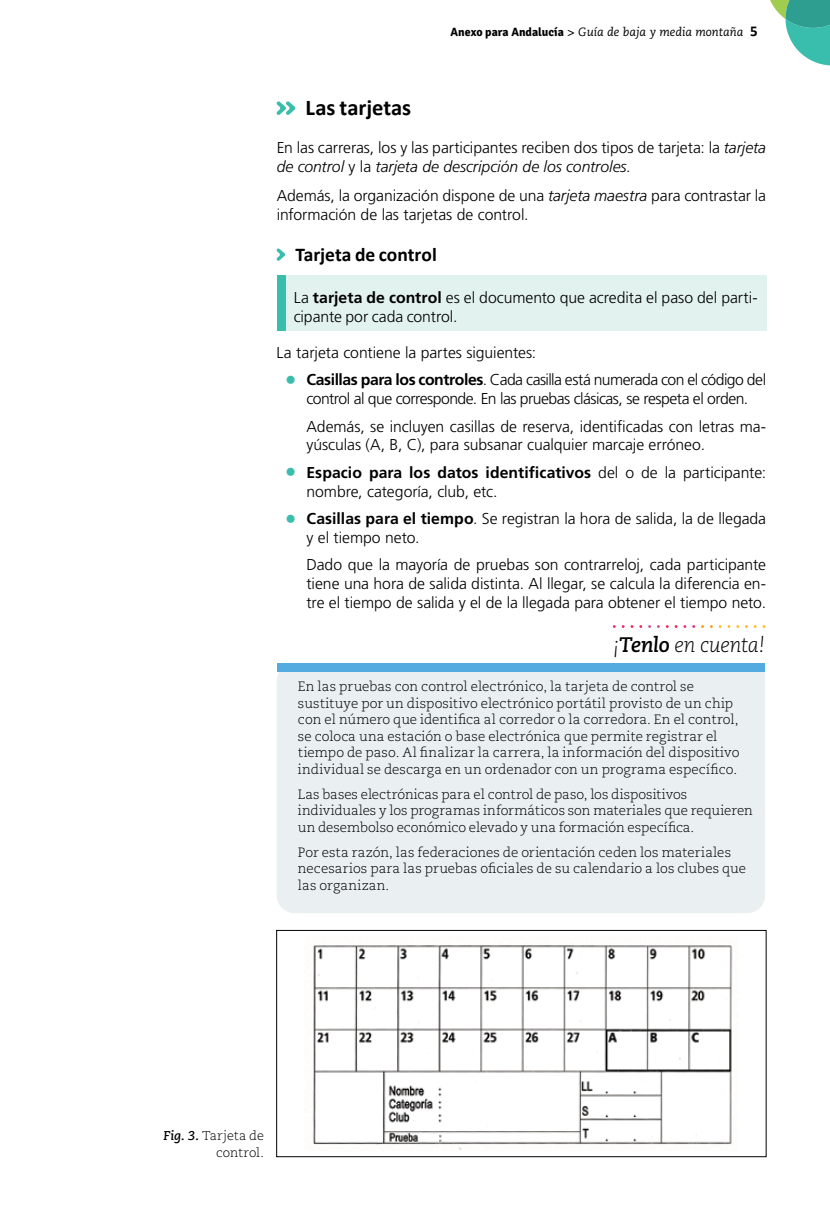
<style>
.page{position:relative;width:830px;height:1212px;background:#fff}
.page>*{position:absolute;margin:0;border:0;box-sizing:border-box;transform-origin:0 0}
.t1{font:700 22.5px "Calibri";color:#000}
.t2{font:italic 300 21px "Caecilia LT Std";letter-spacing:-.005em;color:#000}
.t3{font:700 19.5px "Calibri";color:#000}
.t4{font:300 15.75px/18.9px "Frutiger LT Std";letter-spacing:-.005em;color:#000}
.t5{font:300 15.75px/18.9px "Frutiger LT Std";letter-spacing:-.035em;color:#000;text-align:center}
.t6{font:300 13.5px/16.5px "Caecilia LT Std";color:#000}
.t7{font:300 12.75px/16.5px "Caecilia LT Std";letter-spacing:-.005em;color:#000;text-align:right}
.t8{font:italic 12px "Caecilia LT Std";color:#000}
.s1{font-family:"Signika";font-weight:700;font-style:normal}
.s2{font-weight:700;font-style:normal}
.s3{font-family:"Calibri";font-weight:700;font-style:normal;font-size:15px}
.s4{font-style:italic}
.s5{font-weight:700}
.s6{font-family:"Calibri";font-weight:700;font-size:22.5px;color:#39bdac}
.s7{font-weight:700;font-style:italic}
</style>
<div class="page">
<svg style="left:770px;top:0;width:59px;height:66px"></svg>
<div style="left:276px;top:275px;width:490px;height:56px;background:#e2f2ee"></div>
<div style="left:277px;top:275px;width:8px;height:56px;background:#39bdac"></div>
<svg style="left:276px;top:101px;width:19px;height:14px"></svg>
<svg style="left:276px;top:248px;width:9px;height:13px"></svg>
<div style="left:277px;top:672px;width:487px;height:241px;background:#eaeff2"></div>
<div style="left:277px;top:663px;width:487px;height:9px;background:#54abdf"></div>
<svg style="left:639px;top:625px;width:20px;height:3px"></svg>
<svg style="left:683px;top:625px;width:20px;height:3px"></svg>
<svg style="left:736px;top:625px;width:11px;height:3px"></svg>
<img style="left:313px;top:945px;width:420px;height:206px">
<div style="left:276px;top:930px;width:490px;height:227px;border:1px solid #000"></div>
<p class="t8" style="left:450px;top:25px;width:308px"><span class="s1">Anexo para Andalucía</span> <span class="s2">&gt;</span> Guía de baja y media montaña <span class="s3">5</span></p>
<h1 class="t1" style="left:305px;top:92px;width:107px">Las tarjetas</h1>
<p class="t4" style="left:276px;top:138px;width:490px">En las carreras, los y las participantes reciben dos tipos de tarjeta: la <span class="s4">tarjeta de control</span> y la <span class="s4">tarjeta de descripción de los controles</span>.</p>
<p class="t4" style="left:276px;top:187px;width:490px">Además, la organización dispone de una <span class="s4">tarjeta maestra</span> para contrastar la información de las tarjetas de control.</p>
<p class="t3" style="left:295px;top:240px;width:143px">Tarjeta de control</p>
<p class="t4" style="left:293px;top:288px;width:465px">La <span class="s5">tarjeta de control</span> es el documento que acredita el paso del parti&shy;cipante por cada control.</p>
<p class="t4" style="left:276px;top:343px;width:261px">La tarjeta contiene la partes siguientes:</p>
<p class="t5" style="left:285px;top:371px;width:482px"><span class="s6">•</span> <span class="s5">Casillas para los controles</span>. Cada casilla está numerada con el código del control al que corresponde. En las pruebas clásicas, se respeta el orden.</p>
<p class="t4" style="left:306px;top:417px;width:461px">Además, se incluyen casillas de reserva, identificadas con letras ma&shy;yúsculas (A, B, C), para subsanar cualquier marcaje erróneo.</p>
<p class="t4" style="left:306px;top:463px;width:461px;text-indent:-21px"><span class="s6">•</span> <span class="s5">Espacio para los datos identificativos</span> del o de la participante: nombre, categoría, club, etc.</p>
<p class="t4" style="left:306px;top:509px;width:461px;text-indent:-21px"><span class="s6">•</span> <span class="s5">Casillas para el tiempo</span>. Se registran la hora de salida, la de llegada y el tiempo neto.</p>
<p class="t4" style="left:306px;top:556px;width:461px;text-align:justify">Dado que la mayoría de pruebas son contrarreloj, cada participante tiene una hora de salida distinta. Al llegar, se calcula la diferencia en&shy;tre el tiempo de salida y el de la llegada para obtener el tiempo neto.</p>
<h2 class="t2" style="left:612px;top:633px;width:153px">¡<span class="s5">Tenlo</span> en cuenta!</h2>
<p class="t6" style="left:298px;top:679px;width:443px">En las pruebas con control electrónico, la tarjeta de control se sustituye por un dispositivo electrónico portátil provisto de un chip con el número que identifica al corredor o la corredora. En el control, se coloca una estación o base electrónica que permite registrar el tiempo de paso. Al finalizar la carrera, la información del dispositivo individual se descarga en un ordenador con un programa específico.</p>
<p class="t6" style="left:298px;top:786px;width:456px">Las bases electrónicas para el control de paso, los dispositivos individuales y los programas informáticos son materiales que requieren un desembolso económico elevado y una formación específica.</p>
<p class="t6" style="left:298px;top:844px;width:449px">Por esta razón, las federaciones de orientación ceden los materiales necesarios para las pruebas oficiales de su calendario a los clubes que las organizan.</p>
<p class="t7" style="left:163px;top:1128px;width:102px"><span class="s7">Fig. 3.</span> Tarjeta de control.</p>
</div>
